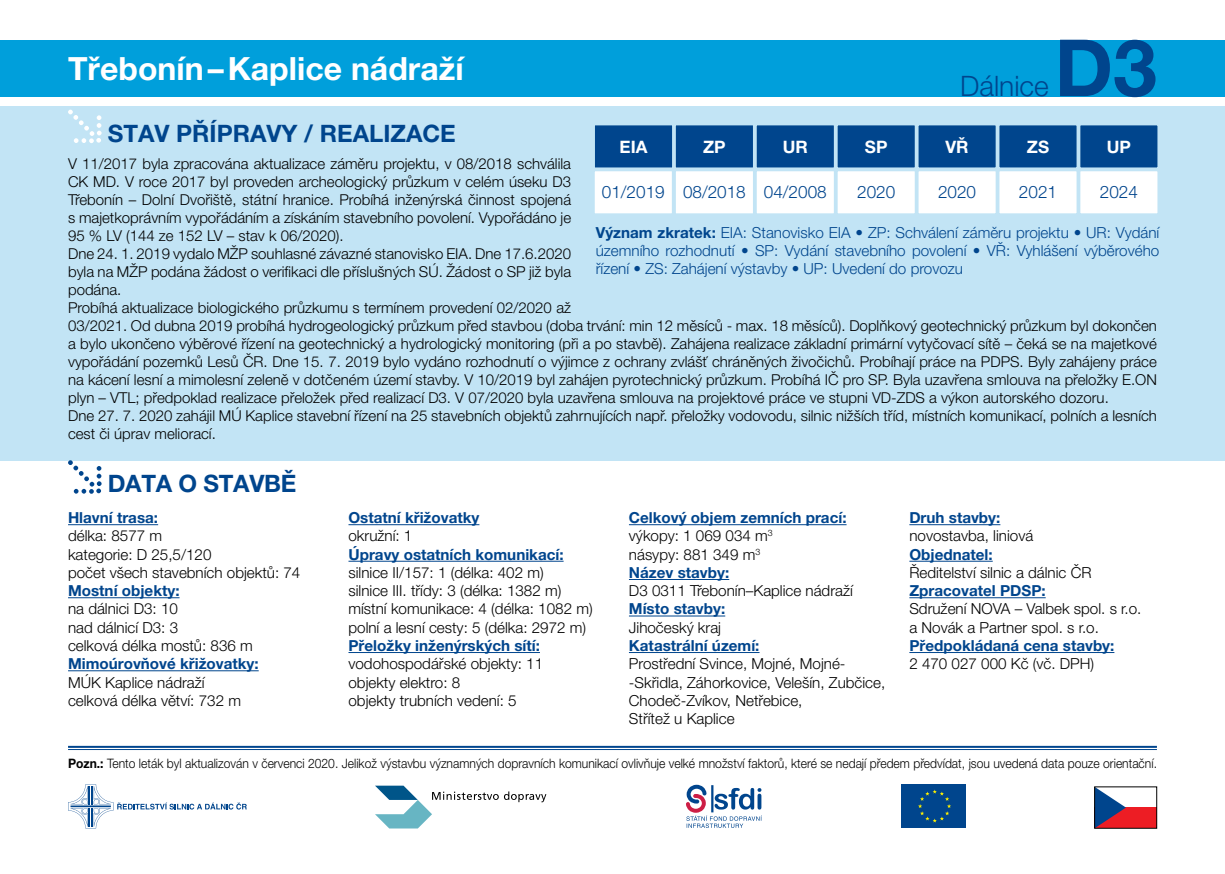
<style>
.page{position:relative;width:1225px;height:874px;background:#fff}
.page>*{position:absolute;margin:0;border:0;box-sizing:border-box;transform-origin:0 0}
.t1{font:700 78.8px "Helvetica Neue LT Pro";color:#00458d}
.t2{font:700 32px "Helvetica Neue LT Pro";color:#fff}
.t3{font:300 28.2px "Helvetica Neue LT Pro";color:#00458d}
.t4{font:700 24px "Helvetica Neue LT Pro";color:#00458d}
.t5{font:300 17.2px "Helvetica Neue LT Pro";color:#00458d}
.t6{font:700 17.2px "Helvetica Neue LT Pro";color:#fff}
.t7{font:300 15.2px/18.2px "Helvetica Neue LT Pro";color:#000}
.t8{font:700 15.2px/18.2px "Helvetica Neue LT Pro";color:#00458d}
.t9{font:300 15.2px/18.2px "Helvetica Neue LT Pro";color:#00458d;text-align:justify}
.t10{font:300 15px/18px "Helvetica Neue LT Pro";color:#000}
.t11{font:300 13px "Helvetica Neue LT Pro";color:#000;scale:.93 1}
.s1{font-weight:700}
.s2{font-weight:300;color:#000}
</style>
<div class="page">
<div style="left:0;top:106px;width:1225px;height:354px;background:#c2e4f5"></div>
<svg style="left:68px;top:110px;width:34px;height:33px"></svg>
<div style="left:1079px;top:124px;width:79px;height:44px;background:#00458d"></div>
<div style="left:1078px;top:123px;width:81px;height:46px;border:2px solid #c2e4f5"></div>
<div style="left:917px;top:124px;width:79px;height:44px;background:#00458d"></div>
<div style="left:916px;top:123px;width:81px;height:46px;border:2px solid #c2e4f5"></div>
<div style="left:756px;top:124px;width:79px;height:44px;background:#00458d"></div>
<div style="left:755px;top:123px;width:80px;height:46px;border:2px solid #c2e4f5"></div>
<div style="left:998px;top:124px;width:79px;height:44px;background:#00458d"></div>
<div style="left:997px;top:123px;width:81px;height:46px;border:2px solid #c2e4f5"></div>
<div style="left:836px;top:124px;width:79px;height:44px;background:#00458d"></div>
<div style="left:835px;top:123px;width:81px;height:46px;border:2px solid #c2e4f5"></div>
<div style="left:675px;top:124px;width:79px;height:44px;background:#00458d"></div>
<div style="left:674px;top:123px;width:81px;height:46px;border:2px solid #c2e4f5"></div>
<div style="left:594px;top:124px;width:79px;height:44px;background:#00458d"></div>
<div style="left:593px;top:123px;width:81px;height:46px;border:2px solid #c2e4f5"></div>
<div style="left:1079px;top:170px;width:79px;height:44px;background:#fff"></div>
<div style="left:1078px;top:169px;width:81px;height:46px;border:2px solid #c2e4f5"></div>
<div style="left:917px;top:170px;width:79px;height:44px;background:#fff"></div>
<div style="left:916px;top:169px;width:81px;height:46px;border:2px solid #c2e4f5"></div>
<div style="left:756px;top:170px;width:79px;height:44px;background:#fff"></div>
<div style="left:755px;top:169px;width:80px;height:46px;border:2px solid #c2e4f5"></div>
<div style="left:998px;top:170px;width:79px;height:44px;background:#fff"></div>
<div style="left:997px;top:169px;width:81px;height:46px;border:2px solid #c2e4f5"></div>
<div style="left:836px;top:170px;width:79px;height:44px;background:#fff"></div>
<div style="left:835px;top:169px;width:81px;height:46px;border:2px solid #c2e4f5"></div>
<div style="left:675px;top:170px;width:79px;height:44px;background:#fff"></div>
<div style="left:674px;top:169px;width:81px;height:46px;border:2px solid #c2e4f5"></div>
<div style="left:594px;top:170px;width:79px;height:44px;background:#fff"></div>
<div style="left:593px;top:169px;width:81px;height:46px;border:2px solid #c2e4f5"></div>
<hr style="left:68px;top:745px;width:1089px;height:2px;background:#00458d">
<hr style="left:68px;top:748px;width:1089px;height:1px;background:#00458d">
<hr style="left:68px;top:524px;width:90px;height:1px;background:#00458d">
<hr style="left:68px;top:597px;width:111px;height:1px;background:#00458d">
<hr style="left:68px;top:670px;width:191px;height:1px;background:#00458d">
<hr style="left:348px;top:524px;width:131px;height:1px;background:#00458d">
<hr style="left:348px;top:560px;width:215px;height:1px;background:#00458d">
<hr style="left:348px;top:651px;width:192px;height:1px;background:#00458d">
<hr style="left:629px;top:524px;width:217px;height:1px;background:#00458d">
<hr style="left:629px;top:578px;width:100px;height:1px;background:#00458d">
<hr style="left:629px;top:615px;width:96px;height:1px;background:#00458d">
<hr style="left:629px;top:651px;width:130px;height:1px;background:#00458d">
<hr style="left:909px;top:524px;width:91px;height:1px;background:#00458d">
<hr style="left:909px;top:560px;width:83px;height:1px;background:#00458d">
<hr style="left:909px;top:597px;width:136px;height:1px;background:#00458d">
<hr style="left:909px;top:651px;width:205px;height:1px;background:#00458d">
<div style="left:0;top:40px;width:1225px;height:56px;background:#009fdb"></div>
<svg style="left:68px;top:460px;width:34px;height:33px"></svg>
<div style="left:901px;top:784px;width:65px;height:43px;background:#00458d"></div>
<svg style="left:918px;top:789px;width:33px;height:33px"></svg>
<div style="left:1094px;top:807px;width:62px;height:20px;background:#ed1d24"></div>
<svg style="left:1096px;top:788px;width:30px;height:38px"></svg>
<div style="left:1094px;top:786px;width:63px;height:42px;border:1px solid #000"></div>
<svg style="left:68px;top:784px;width:179px;height:43px"></svg>
<svg style="left:686px;top:784px;width:76px;height:43px"></svg>
<svg style="left:375px;top:785px;width:171px;height:43px"></svg>
<h2 class="t2" style="left:68px;top:48px;width:397px">Třebonín–Kaplice nádraží</h2>
<h3 class="t3" style="left:960px;top:69px;width:90px">Dálnice</h3>
<h1 class="t1" style="left:1054px;top:19px;width:104px">D3</h1>
<h3 class="t4" style="left:108px;top:119px;width:350px">STAV PŘÍPRAVY / REALIZACE</h3>
<p class="t6" style="left:619px;top:136px;width:29px">EIA</p>
<p class="t6" style="left:703px;top:136px;width:24px">ZP</p>
<p class="t6" style="left:783px;top:136px;width:27px">UR</p>
<p class="t6" style="left:865px;top:136px;width:24px">SP</p>
<p class="t6" style="left:945px;top:136px;width:25px">VŘ</p>
<p class="t6" style="left:1027px;top:136px;width:24px">ZS</p>
<p class="t6" style="left:1106px;top:136px;width:26px">UP</p>
<p class="t5" style="left:602px;top:182px;width:226px">01/2019 08/2018 04/2008</p>
<p class="t5" style="left:857px;top:182px;width:40px">2020</p>
<p class="t5" style="left:938px;top:182px;width:40px">2020</p>
<p class="t5" style="left:1019px;top:182px;width:40px">2021</p>
<p class="t5" style="left:1099px;top:182px;width:40px">2024</p>
<p class="t10" style="left:68px;top:154px;width:1090px">V 11/2017 byla zpracována aktualizace záměru projektu, v 08/2018 schválila<br>CK MD. V roce 2017 byl proveden archeologický průzkum v celém úseku D3<br>Třebonín – Dolní Dvořiště, státní hranice. Probíhá inženýrská činnost spojená<br>s majetkoprávním vypořádáním a získáním stavebního povolení. Vypořádáno je<br>95 % LV (144 ze 152 LV – stav k 06/2020).<br>Dne 24. 1. 2019 vydalo MŽP souhlasné závazné stanovisko EIA. Dne 17.6.2020<br>byla na MŽP podána žádost o verifikaci dle příslušných SÚ. Žádost o SP již byla<br>podána.<br>Probíhá aktualizace biologického průzkumu s termínem provedení 02/2020 až<br>03/2021. Od dubna 2019 probíhá hydrogeologický průzkum před stavbou (doba trvání: min 12 měsíců - max. 18 měsíců). Doplňkový geotechnický průzkum byl dokončen a bylo ukončeno výběrové řízení na geotechnický a hydrologický monitoring (při a po stavbě). Zahájena realizace základní primární vytyčovací sítě – čeká se na majetkové vypořádání pozemků Lesů ČR. Dne 15. 7. 2019 bylo vydáno rozhodnutí o výjimce z ochrany zvlášť chráněných živočichů. Probíhají práce na PDPS. Byly zahájeny práce na kácení lesní a mimolesní zeleně v dotčeném území stavby. V 10/2019 byl zahájen pyrotechnický průzkum. Probíhá IČ pro SP. Byla uzavřena smlouva na přeložky E.ON plyn – VTL; předpoklad realizace přeložek před realizací D3. V 07/2020 byla uzavřena smlouva na projektové práce ve stupni VD-ZDS a výkon autorského dozoru.<br>Dne 27. 7. 2020 zahájil MÚ Kaplice stavební řízení na 25 stavebních objektů zahrnujících např. přeložky vodovodu, silnic nižších tříd, místních komunikací, polních a lesních cest či úprav meliorací.</p>
<p class="t9" style="left:596px;top:223px;width:565px"><span class="s1">Význam zkratek:</span> EIA: Stanovisko EIA • ZP: Schválení záměru projektu • UR: Vydání územního rozhodnutí • SP: Vydání stavebního povolení • VŘ: Vyhlášení výběrového řízení • ZS: Zahájení výstavby • UP: Uvedení do provozu</p>
<h3 class="t4" style="left:108px;top:468px;width:190px">DATA O STAVBĚ</h3>
<p class="t8" style="left:68px;top:508px;width:92px">Hlavní trasa:</p>
<p class="t7" style="left:68px;top:526px;width:234px">délka: 8577 m<br>kategorie: D 25,5/120<br>počet všech stavebních objektů: 74</p>
<p class="t8" style="left:68px;top:581px;width:113px">Mostní objekty:</p>
<p class="t7" style="left:68px;top:599px;width:186px">na dálnici D3: 10<br>nad dálnicí D3: 3<br>celková délka mostů: 836 m</p>
<p class="t8" style="left:68px;top:654px;width:192px">Mimoúrovňové křižovatky:</p>
<p class="t7" style="left:68px;top:672px;width:174px">MÚK Kaplice nádraží celková délka větví: 732 m</p>
<p class="t8" style="left:348px;top:508px;width:132px">Ostatní křižovatky</p>
<p class="t7" style="left:348px;top:526px;width:65px">okružní: 1</p>
<p class="t8" style="left:348px;top:544px;width:217px">Úpravy ostatních komunikací:</p>
<p class="t7" style="left:348px;top:563px;width:246px">silnice II/157: 1 (délka: 402 m)<br>silnice III. třídy: 3 (délka: 1382 m) místní komunikace: 4 (délka: 1082 m) polní a lesní cesty: 5 (délka: 2972 m)</p>
<p class="t8" style="left:348px;top:635px;width:193px">Přeložky inženýrských sítí:</p>
<p class="t7" style="left:348px;top:654px;width:196px">vodohospodářské objekty: 11 objekty elektro: 8<br>objekty trubních vedení: 5</p>
<p class="t8" style="left:629px;top:508px;width:219px">Celkový objem zemních prací: <span class="s2">výkopy: 1 069 034 m</span><sup>3<br></sup><span class="s2">násypy: 881 349 m</span><sup>3<br></sup>Název stavby:</p>
<p class="t7" style="left:629px;top:581px;width:225px">D3 0311 Třebonín–Kaplice nádraží</p>
<p class="t8" style="left:629px;top:599px;width:98px">Místo stavby:</p>
<p class="t7" style="left:629px;top:617px;width:94px">Jihočeský kraj</p>
<p class="t8" style="left:629px;top:635px;width:132px">Katastrální území:</p>
<p class="t7" style="left:629px;top:654px;width:258px">Prostřední Svince, Mojné, Mojné--Skřidla, Záhorkovice, Velešín, Zubčice,<br>Chodeč-Zvíkov, Netřebice,<br>Střítež u Kaplice</p>
<p class="t8" style="left:909px;top:508px;width:92px">Druh stavby:</p>
<p class="t7" style="left:909px;top:526px;width:125px">novostavba, liniová</p>
<p class="t8" style="left:909px;top:544px;width:85px">Objednatel:</p>
<p class="t7" style="left:909px;top:563px;width:184px">Ředitelství silnic a dálnic ČR</p>
<p class="t8" style="left:909px;top:581px;width:138px">Zpracovatel PDSP:</p>
<p class="t7" style="left:909px;top:599px;width:234px">Sdružení NOVA – Valbek spol. s r.o. a Novák a Partner spol. s r.o.</p>
<p class="t8" style="left:909px;top:635px;width:206px">Předpokládaná cena stavby:</p>
<p class="t7" style="left:909px;top:654px;width:186px">2 470 027 000 Kč (vč. DPH)</p>
<p class="t11" style="left:68px;top:755px;width:1172px"><span class="s1">Pozn.:</span> Tento leták byl aktualizován v červenci 2020. Jelikož výstavbu významných dopravních komunikací ovlivňuje velké množství faktorů, které se nedají předem předvídat, jsou uvedená data pouze orientační.</p>
</div>
